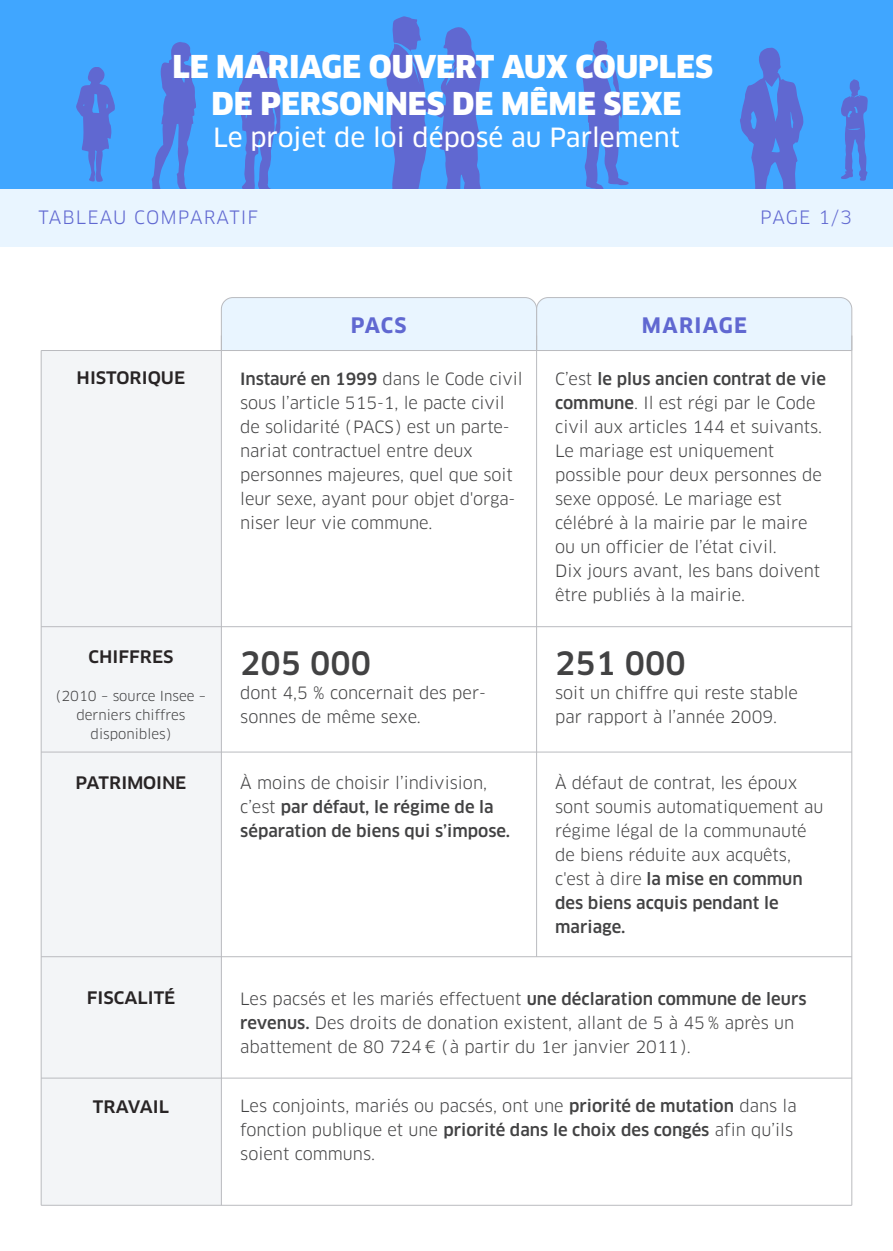
<style>
.page{position:relative;width:893px;height:1251px;background:#fff}
.page>*{position:absolute;margin:0;border:0;box-sizing:border-box;transform-origin:0 0}
.t1{font:500 31.5px "Clan";color:#424243}
.t2{font:900 30.75px/36.9px "Clan";color:#fff;text-align:center}
.t3{font:25.8px "Clan News";color:#fff}
.t4{font:700 20.85px "Clan";letter-spacing:.06em;color:#6068d1}
.t5{font:19.5px "Clan Medium SC";color:#282425}
.t6{font:18px "Clan";letter-spacing:.06em;color:#6068d1}
.t7{font:16.5px/24px "Clan";color:#424243}
.t8{font:500 16.5px/24px "Clan";color:#424243}
.t9{font:13.5px/19px "Clan";color:#424243;text-align:center}
.s1{font-weight:500}
.s2{font-weight:400}
</style>
<div class="page">
<div style="left:41px;top:350px;width:180px;height:854px;background:#f3f5f7"></div>
<div style="left:0;top:1px;width:892px;height:216px;background:#40a6ff"></div>
<svg style="left:582px;top:40px;width:47px;height:149px"></svg>
<svg style="left:76px;top:67px;width:39px;height:115px"></svg>
<svg style="left:238px;top:51px;width:43px;height:139px"></svg>
<svg style="left:841px;top:79px;width:27px;height:102px"></svg>
<svg style="left:151px;top:42px;width:46px;height:148px"></svg>
<svg style="left:386px;top:16px;width:99px;height:174px"></svg>
<svg style="left:739px;top:47px;width:66px;height:143px"></svg>
<div style="left:0;top:190px;width:892px;height:57px;background:#e9f5ff"></div>
<div style="left:221px;top:297px;width:631px;height:53px;background:#e9f5ff"></div>
<hr style="left:41px;top:350px;width:1px;height:854px;background:#babbbf">
<hr style="left:221px;top:335px;width:1px;height:869px;background:#babbbf">
<hr style="left:536px;top:335px;width:1px;height:621px;background:#babbbf">
<hr style="left:851px;top:335px;width:1px;height:869px;background:#babbbf">
<hr style="left:41px;top:626px;width:811px;height:1px;background:#babbbf">
<hr style="left:41px;top:350px;width:811px;height:1px;background:#babbbf">
<hr style="left:41px;top:751px;width:811px;height:1px;background:#babbbf">
<hr style="left:41px;top:956px;width:811px;height:1px;background:#babbbf">
<hr style="left:41px;top:1077px;width:811px;height:1px;background:#babbbf">
<hr style="left:41px;top:1204px;width:811px;height:1px;background:#babbbf">
<h2 class="t2" style="left:172px;top:49px;width:542px">LE MARIAGE OUVERT AUX COUPLES<br>DE PERSONNES DE MÊME SEXE</h2>
<h3 class="t3" style="left:213px;top:121px;width:468px">Le projet de loi déposé au Parlement</h3>
<p class="t6" style="left:38px;top:206px;width:221px">TABLEAU COMPARATIF</p>
<p class="t6" style="left:760px;top:206px;width:93px">PAGE 1/3</p>
<p class="t4" style="left:351px;top:312px;width:57px">PACS</p>
<p class="t4" style="left:642px;top:312px;width:106px">MARIAGE</p>
<p class="t5" style="left:77px;top:364px;width:110px">HISTORIQUE</p>
<p class="t7" style="left:240px;top:366px;width:284px"><span class="s1">Instauré en 1999</span> dans le Code civil sous l’article 515-1, le pacte civil de solidarité ( PACS ) est un parte&shy;nariat contractuel entre deux personnes majeures, quel que soit leur sexe, ayant pour objet d'orga&shy;niser leur vie commune.</p>
<p class="t7" style="left:555px;top:366px;width:272px">C’est <span class="s1">le plus ancien contrat de vie commune</span>. Il est régi par le Code civil aux articles 144 et suivants.<br>Le mariage est uniquement possible pour deux personnes de sexe opposé. Le mariage est célébré à la mairie par le maire ou un officier de l’état civil.<br>Dix jours avant, les bans doivent être publiés à la mairie.</p>
<p class="t5" style="left:88px;top:643px;width:87px">CHIFFRES</p>
<p class="t9" style="left:56px;top:686px;width:152px">(2010 – source Insee – derniers chiffres disponibles)</p>
<p class="t5" style="left:76px;top:769px;width:112px">PATRIMOINE</p>
<h1 class="t1" style="left:240px;top:643px;width:132px">205 000</h1>
<p class="t7" style="left:240px;top:680px;width:247px">dont 4,5 % concernait des per&shy;sonnes de même sexe.</p>
<h1 class="t1" style="left:555px;top:643px;width:132px">251 000</h1>
<p class="t7" style="left:555px;top:680px;width:244px">soit un chiffre qui reste stable par rapport à l’année 2009.</p>
<p class="t8" style="left:240px;top:771px;width:271px"><span class="s2">À moins de choisir l’indivision, c’est</span> par défaut, le régime de la séparation de biens qui s’impose.</p>
<p class="t7" style="left:555px;top:771px;width:270px">À défaut de contrat, les époux sont soumis automatiquement au régime légal de la communauté de biens réduite aux acquêts, c'est à dire <span class="s1">la mise en commun des biens acquis pendant le mariage.</span></p>
<p class="t5" style="left:87px;top:984px;width:90px">FISCALITÉ</p>
<p class="t7" style="left:240px;top:986px;width:568px">Les pacsés et les mariés effectuent <span class="s1">une déclaration commune de leurs revenus.</span> Des droits de donation existent, allant de 5 à 45 % après un abattement de 80 724 € ( à partir du 1er janvier 2011 ).</p>
<p class="t5" style="left:93px;top:1093px;width:78px">TRAVAIL</p>
<p class="t7" style="left:240px;top:1093px;width:558px">Les conjoints, mariés ou pacsés, ont une <span class="s1">priorité de mutation</span> dans la fonction publique et une <span class="s1">priorité dans le choix des congés</span> afin qu’ils soient communs.</p>
</div>
